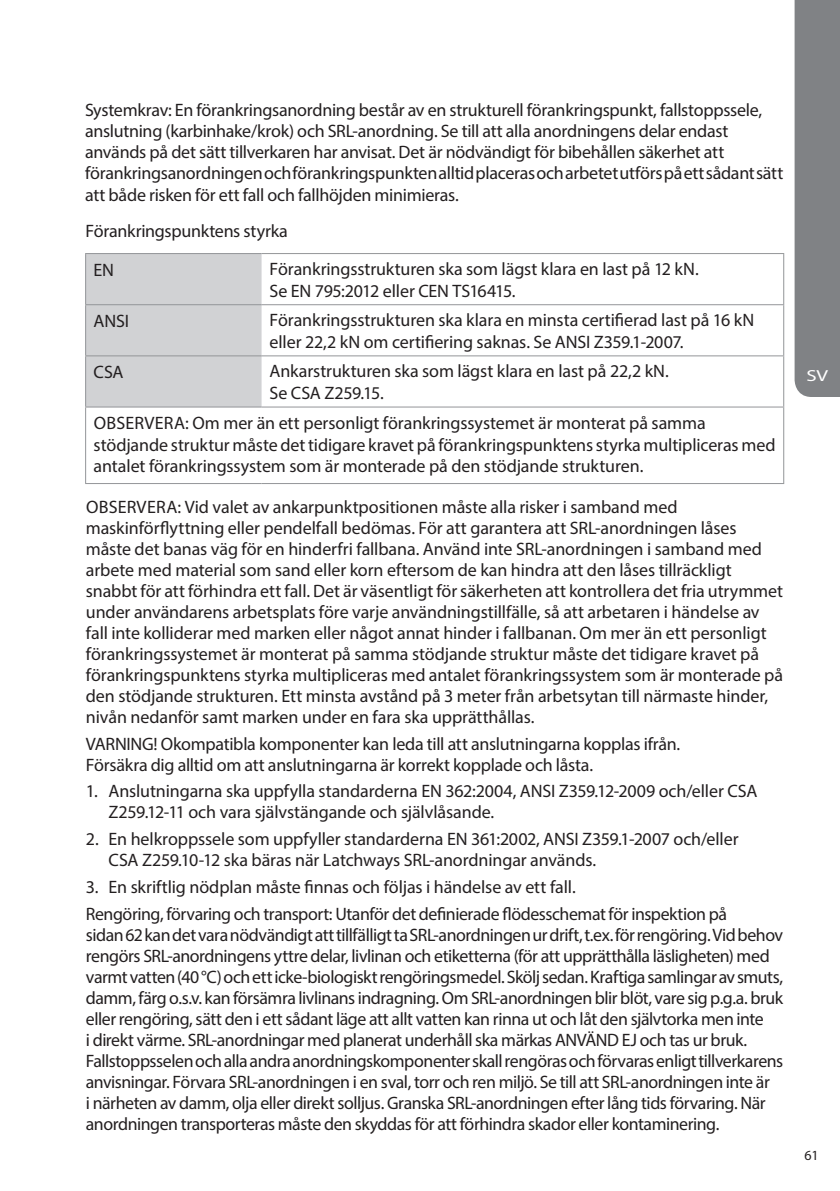
<style>
.page{position:relative;width:840px;height:1191px;background:#fff}
.page>*{position:absolute;margin:0;border:0;box-sizing:border-box;transform-origin:0 0}
.t1{font:18px/21px "Myriad Pro";letter-spacing:-.01em;color:#231f20}
.t2{font:16px "Myriad Pro";color:#fff;scale:1.3 1}
.t3{font:14px "Myriad Pro";color:#231f20}
</style>
<div class="page">
<div style="left:794px;top:0;width:45px;height:397px;background:#808285"></div>
<div style="left:86px;top:254px;width:175px;height:152px;background:#d1d2d4"></div>
<hr style="left:85px;top:253px;width:176px;height:1px;background:#939598">
<hr style="left:261px;top:253px;width:522px;height:1px;background:#939598">
<hr style="left:85px;top:304px;width:176px;height:1px;background:#939598">
<hr style="left:261px;top:304px;width:522px;height:1px;background:#939598">
<hr style="left:85px;top:355px;width:176px;height:1px;background:#939598">
<hr style="left:261px;top:355px;width:522px;height:1px;background:#939598">
<hr style="left:85px;top:406px;width:176px;height:1px;background:#939598">
<hr style="left:261px;top:406px;width:522px;height:1px;background:#939598">
<hr style="left:782px;top:407px;width:1px;height:76px;background:#939598">
<hr style="left:85px;top:254px;width:1px;height:50px;background:#939598">
<hr style="left:85px;top:305px;width:1px;height:50px;background:#939598">
<hr style="left:85px;top:356px;width:1px;height:50px;background:#939598">
<hr style="left:85px;top:407px;width:1px;height:76px;background:#939598">
<hr style="left:782px;top:254px;width:1px;height:50px;background:#939598">
<hr style="left:782px;top:305px;width:1px;height:50px;background:#939598">
<hr style="left:782px;top:356px;width:1px;height:50px;background:#939598">
<hr style="left:85px;top:483px;width:176px;height:1px;background:#939598">
<hr style="left:261px;top:483px;width:522px;height:1px;background:#939598">
<p class="t1" style="left:85px;top:99px;width:699px">Systemkrav: En förankringsanordning består av en strukturell förankringspunkt, fallstoppssele, anslutning (karbinhake/krok) och SRL-anordning. Se till att alla anordningens delar endast används på det sätt tillverkaren har anvisat. Det är nödvändigt för bibehållen säkerhet att förankringsanordningen och förankringspunkten alltid placeras och arbetet utförs på ett sådant sätt att både risken för ett fall och fallhöjden minimieras.</p>
<p class="t1" style="left:86px;top:220px;width:203px">Förankringspunktens styrka</p>
<p class="t1" style="left:94px;top:259px;width:22px">EN</p>
<p class="t1" style="left:269px;top:258px;width:430px;line-height:21.6px">Förankringsstrukturen ska som lägst klara en last på 12 kN.<br>Se EN 795:2012 eller CEN TS16415.</p>
<p class="t1" style="left:94px;top:310px;width:37px">ANSI</p>
<p class="t1" style="left:269px;top:309px;width:486px;line-height:21.6px">Förankringsstrukturen ska klara en minsta certifierad last på 16 kN eller 22,2 kN om certifiering saknas. Se ANSI Z359.1-2007.</p>
<p class="t1" style="left:94px;top:361px;width:32px">CSA</p>
<p class="t1" style="left:269px;top:360px;width:400px;line-height:21.6px">Ankarstrukturen ska som lägst klara en last på 22,2 kN.<br>Se CSA Z259.15.</p>
<p class="t1" style="left:94px;top:412px;width:683px;line-height:21.6px">OBSERVERA: Om mer än ett personligt förankringssystemet är monterat på samma stödjande struktur måste det tidigare kravet på förankringspunktens styrka multipliceras med antalet förankringssystem som är monterade på den stödjande strukturen.</p>
<p class="t1" style="left:86px;top:496px;width:698px">OBSERVERA: Vid valet av ankarpunktpositionen måste alla risker i samband med maskinförflyttning eller pendelfall bedömas. För att garantera att SRL-anordningen låses måste det banas väg för en hinderfri fallbana. Använd inte SRL-anordningen i samband med arbete med material som sand eller korn eftersom de kan hindra att den låses tillräckligt snabbt för att förhindra ett fall. Det är väsentligt för säkerheten att kontrollera det fria utrymmet under användarens arbetsplats före varje användningstillfälle, så att arbetaren i händelse av fall inte kolliderar med marken eller något annat hinder i fallbanan. Om mer än ett personligt förankringssystemet är monterat på samma stödjande struktur måste det tidigare kravet på förankringspunktens styrka multipliceras med antalet förankringssystem som är monterade på den stödjande strukturen. Ett minsta avstånd på 3 meter från arbetsytan till närmaste hinder, nivån nedanför samt marken under en fara ska upprätthållas.</p>
<p class="t1" style="left:86px;top:733px;width:595px">VARNING! Okompatibla komponenter kan leda till att anslutningarna kopplas ifrån.<br>Försäkra dig alltid om att anslutningarna är korrekt kopplade och låsta.</p>
<p class="t1" style="left:108px;top:780px;width:650px;text-indent:-23px">1. Anslutningarna ska uppfylla standarderna EN 362:2004, ANSI Z359.12-2009 och/eller CSA<br>Z259.12-11 och vara självstängande och självlåsande.</p>
<p class="t1" style="left:108px;top:828px;width:631px;text-indent:-23px">2. En helkroppssele som uppfyller standarderna EN 361:2002, ANSI Z359.1-2007 och/eller<br>CSA Z259.10-12 ska bäras när Latchways SRL-anordningar används.</p>
<p class="t1" style="left:86px;top:876px;width:491px">3. En skriftlig nödplan måste finnas och följas i händelse av ett fall.</p>
<p class="t1" style="left:86px;top:902px;width:698px">Rengöring, förvaring och transport: Utanför det definierade flödesschemat för inspektion på<br>sidan 62 kan det vara nödvändigt att tillfälligt ta SRL-anordningen ur drift, t.ex. för rengöring. Vid behov rengörs SRL-anordningens yttre delar, livlinan och etiketterna (för att upprätthålla läsligheten) med varmt vatten (40 °C) och ett icke-biologiskt rengöringsmedel. Skölj sedan. Kraftiga samlingar av smuts, damm, färg o.s.v. kan försämra livlinans indragning. Om SRL-anordningen blir blöt, vare sig p.g.a. bruk eller rengöring, sätt den i ett sådant läge att allt vatten kan rinna ut och låt den självtorka men inte<br>i direkt värme. SRL-anordningar med planerat underhåll ska märkas ANVÄND EJ och tas ur bruk.<br>Fallstoppsselen och alla andra anordningskomponenter skall rengöras och förvaras enligt tillverkarens anvisningar. Förvara SRL-anordningen i en sval, torr och ren miljö. Se till att SRL-anordningen inte är<br>i närheten av damm, olja eller direkt solljus. Granska SRL-anordningen efter lång tids förvaring. När anordningen transporteras måste den skyddas för att förhindra skador eller kontaminering.</p>
<p class="t2" style="left:805px;top:366px;width:18px">SV</p>
<p class="t3" style="left:804px;top:1146px;width:16px">61</p>
</div>
